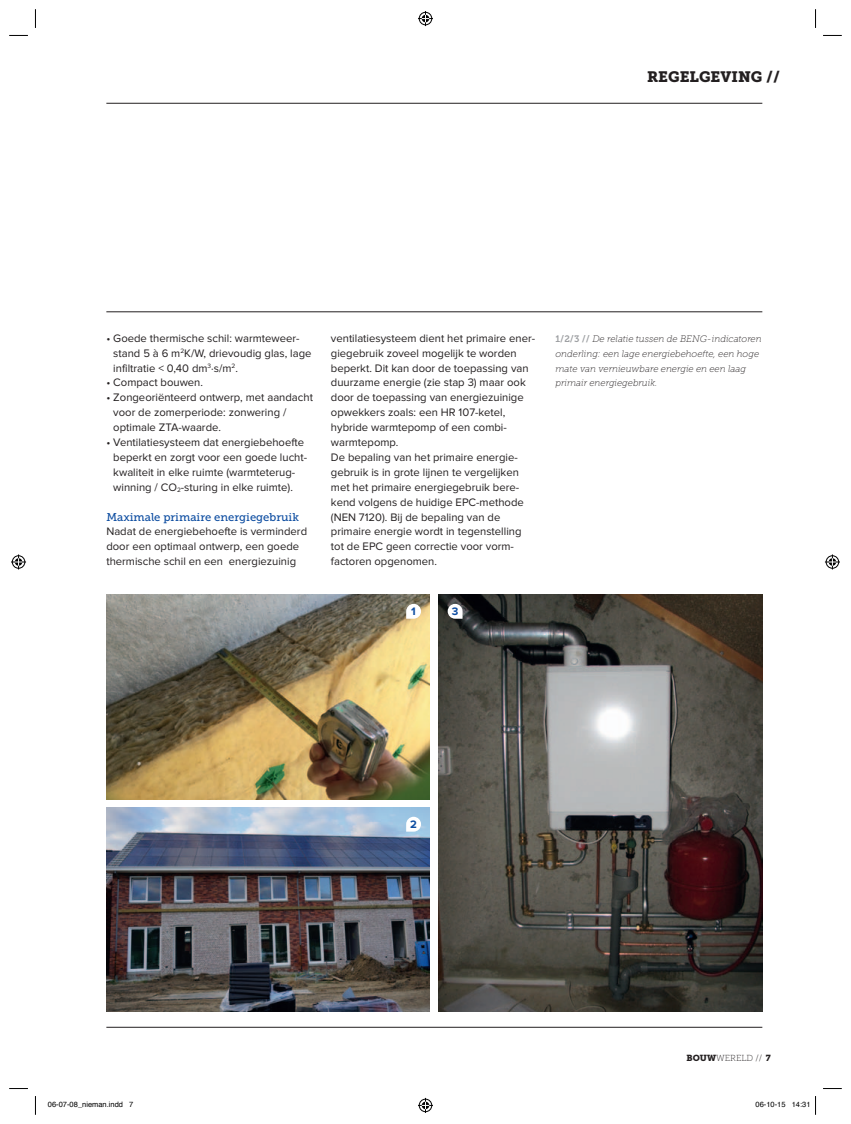
<style>
.page{position:relative;width:851px;height:1124px;background:#fff}
.page>*{position:absolute;margin:0;border:0;box-sizing:border-box;transform-origin:0 0}
.t1{font:15px "Museo Slab 900";color:#231f20}
.t2{font:11.25px/14.9px "Proxima Nova";color:#231f20}
.t3{font:11.25px "Museo Slab 500";color:#0d4da1}
.t4{font:700 11.25px "Proxima Nova";color:#0d4da1}
.t5{font:italic 9.38px/14.9px "Museo Slab 100";color:#231f20}
.t6{font:8.75px "Museo Slab 100";color:#231f20}
.t7{font:7.5px "Helvetica";color:#000}
.s1{font-family:"Museo Slab 700";font-style:normal;color:#9d9fa2}
.s2{font-family:"Museo Slab 900"}
</style>
<div class="page">
<img style="left:106px;top:595px;width:324px;height:203px">
<img style="left:106px;top:807px;width:324px;height:204px">
<img style="left:438px;top:595px;width:324px;height:416px">
<hr style="left:106px;top:311px;width:656px;height:1px;background:#231f20">
<hr style="left:106px;top:103px;width:656px;height:1px;background:#231f20">
<hr style="left:106px;top:1026px;width:656px;height:1px;background:#231f20">
<svg style="left:447px;top:603px;width:15px;height:15px"></svg>
<svg style="left:406px;top:603px;width:15px;height:15px"></svg>
<svg style="left:406px;top:816px;width:15px;height:15px"></svg>
<svg style="left:9px;top:35px;width:19px;height:1px"></svg>
<svg style="left:823px;top:35px;width:18px;height:1px"></svg>
<svg style="left:9px;top:1088px;width:19px;height:1px"></svg>
<svg style="left:823px;top:1088px;width:18px;height:1px"></svg>
<svg style="left:35px;top:9px;width:1px;height:19px"></svg>
<svg style="left:35px;top:1096px;width:1px;height:18px"></svg>
<svg style="left:815px;top:9px;width:1px;height:19px"></svg>
<svg style="left:418px;top:11px;width:15px;height:15px"></svg>
<svg style="left:418px;top:1097px;width:15px;height:15px"></svg>
<svg style="left:11px;top:554px;width:15px;height:15px"></svg>
<svg style="left:825px;top:554px;width:14px;height:15px"></svg>
<svg style="left:815px;top:1096px;width:1px;height:18px"></svg>
<h1 class="t1" style="left:647px;top:68px;width:134px">REGELGEVING //</h1>
<p class="t2" style="left:113px;top:331px;width:200px;text-indent:-7px">• Goede thermische schil: warmteweer&shy;stand 5 à 6 m<sup>2</sup>K/W, drievoudig glas, lage infiltratie &lt; 0,40 dm<sup>3</sup>·s/m<sup>2</sup>.</p>
<p class="t2" style="left:106px;top:375px;width:98px">• Compact bouwen.</p>
<p class="t2" style="left:113px;top:390px;width:201px;text-indent:-7px">• Zongeoriënteerd ontwerp, met aandacht voor de zomerperiode: zonwering / optimale ZTA-waarde.</p>
<p class="t2" style="left:113px;top:435px;width:195px;text-indent:-7px">• Ventilatiesysteem dat energiebehoefte beperkt en zorgt voor een goede lucht&shy;kwaliteit in elke ruimte (warmteterug&shy;winning / CO<sub>2</sub>-sturing in elke ruimte).</p>
<p class="t3" style="left:106px;top:510px;width:194px">Maximale primaire energiegebruik</p>
<p class="t2" style="left:106px;top:524px;width:202px">Nadat de energiebehoefte is verminderd door een optimaal ontwerp, een goede thermische schil en een energiezuinig</p>
<p class="t2" style="left:331px;top:331px;width:206px">ventilatiesysteem dient het primaire ener&shy;giegebruik zoveel mogelijk te worden beperkt. Dit kan door de toepassing van duurzame energie (zie stap 3) maar ook door de toepassing van energiezuinige opwekkers zoals: een HR 107-ketel, hybride warmtepomp of een combi&shy;warmtepomp.<br>De bepaling van het primaire energie&shy;gebruik is in grote lijnen te vergelijken met het primaire energiegebruik bere&shy;kend volgens de huidige EPC-methode (NEN 7120). Bij de bepaling van de primaire energie wordt in tegenstelling tot de EPC geen correctie voor vorm&shy;factoren opgenomen.</p>
<p class="t5" style="left:555px;top:331px;width:208px"><span class="s1">1/2/3 //</span> De relatie tussen de BENG-indicatoren onderling: een lage energiebehoefte, een hoge mate van vernieuwbare energie en een laag primair energiegebruik.</p>
<p class="t4" style="left:411px;top:604px;width:6px">1</p>
<p class="t4" style="left:451px;top:604px;width:8px">3</p>
<p class="t4" style="left:410px;top:817px;width:8px">2</p>
<p class="t6" style="left:686px;top:1052px;width:86px"><span class="s2">BOUW</span>WERELD // <span class="s2">7</span></p>
<p class="t7" style="left:48px;top:1098px;width:87px">06-07-08_nieman.indd 7</p>
<p class="t7" style="left:755px;top:1098px;width:57px">06-10-15 14:31</p>
</div>
